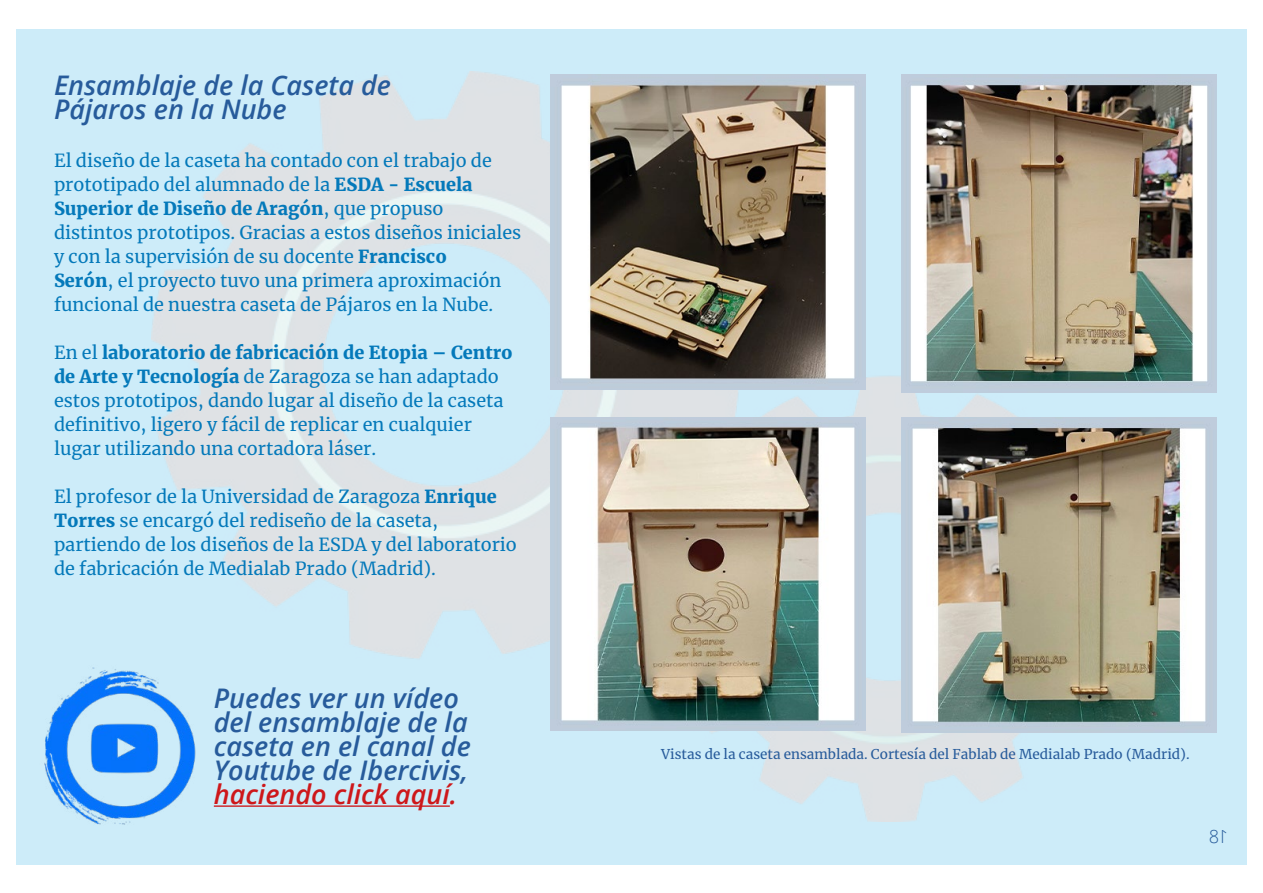
<style>
.page{position:relative;width:1263px;height:893px;background:#fff}
.page>*{position:absolute;margin:0;border:0;box-sizing:border-box;transform-origin:0 0}
.t1{font:italic 600 27px/24px "Open Sans";color:#275b9b}
.t2{font:italic 600 27px "Open Sans";color:#cd171a}
.t3{font:18px/24px "Merriweather";color:#0479ba}
.t4{font:13.5px "Merriweather";color:#275b9b}
.s1{font-weight:900}
</style>
<div class="page">
<div style="left:16px;top:29px;width:1230px;height:835px;background:#cdecf9"></div>
<img style="left:151px;top:71px;width:960px;height:750px">
<img style="left:550px;top:74px;width:315px;height:316px">
<img style="left:901px;top:74px;width:315px;height:319px">
<img style="left:901px;top:418px;width:315px;height:315px">
<img style="left:550px;top:418px;width:315px;height:312px">
<img style="left:44px;top:652px;width:170px;height:173px">
<hr style="left:214px;top:805px;width:236px;height:2px;background:#cd171a">
<h1 class="t1" style="left:54px;top:73px;width:339px">Ensamblaje de la Caseta de<br>Pájaros en la Nube</h1>
<p class="t3" style="left:54px;top:148px;width:469px">El diseño de la caseta ha contado con el trabajo de prototipado del alumnado de la <span class="s1">ESDA - Escuela Superior de Diseño de Aragón</span>, que propuso distintos prototipos. Gracias a estos diseños iniciales y con la supervisión de su docente <span class="s1">Francisco<br>Serón</span>, el proyecto tuvo una primera aproximación funcional de nuestra caseta de Pájaros en la Nube.</p>
<p class="t3" style="left:54px;top:340px;width:460px">En el <span class="s1">laboratorio de fabricación de Etopia – Centro de Arte y Tecnología</span> de Zaragoza se han adaptado estos prototipos, dando lugar al diseño de la caseta definitivo, ligero y fácil de replicar en cualquier lugar utilizando una cortadora láser.</p>
<p class="t3" style="left:54px;top:484px;width:464px">El profesor de la Universidad de Zaragoza <span class="s1">Enrique Torres</span> se encargó del rediseño de la caseta, partiendo de los diseños de la ESDA y del laboratorio de fabricación de Medialab Prado (Madrid).</p>
<h1 class="t1" style="left:214px;top:686px;width:259px">Puedes ver un vídeo del ensamblaje de la caseta en el canal de<br>Youtube de Ibercivis,</h1>
<h1 class="t2" style="left:214px;top:776px;width:245px">haciendo click aquí.</h1>
<p class="t4" style="left:661px;top:745px;width:530px">Vistas de la caseta ensamblada. Cortesía del Fablab de Medialab Prado (Madrid).</p>
</div>
